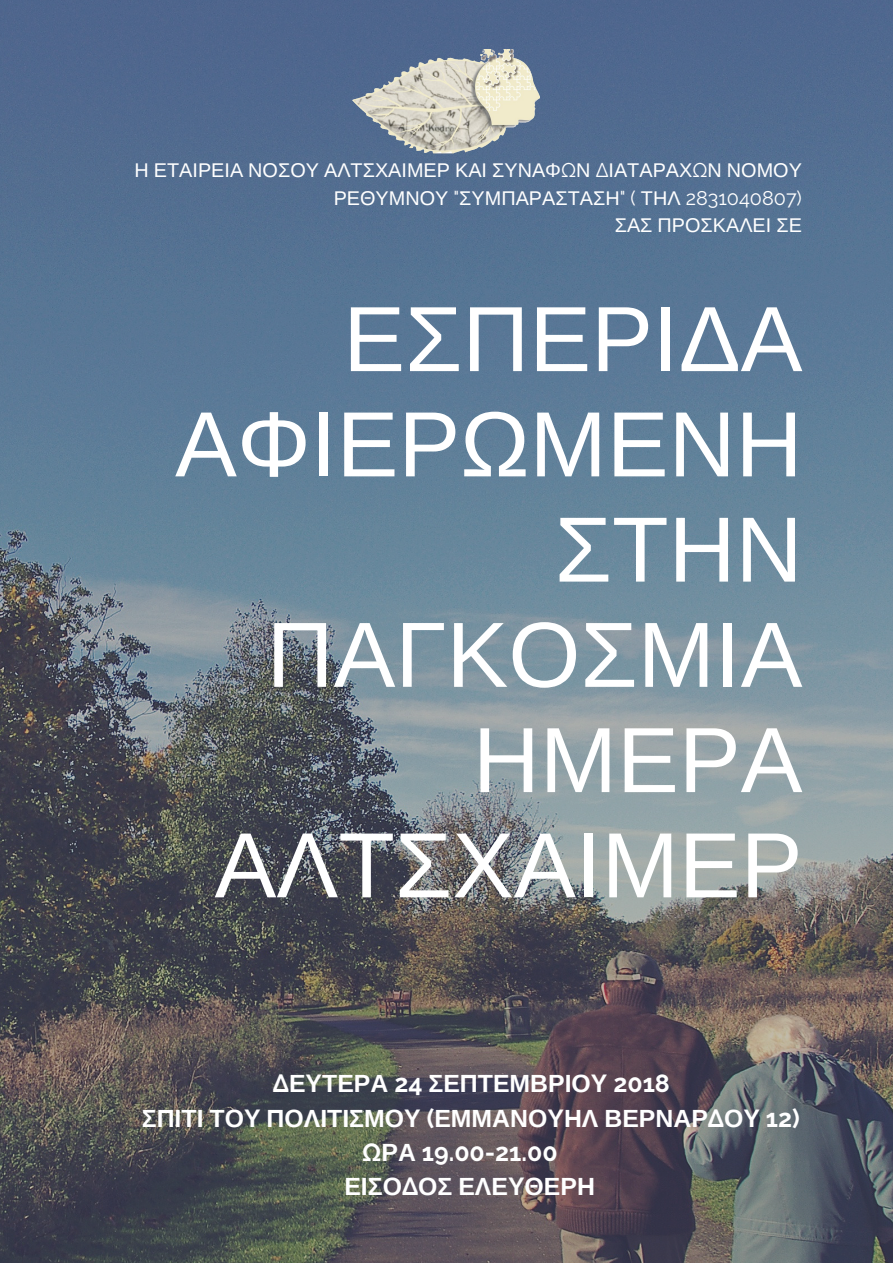
<style>
.page{position:relative;width:893px;height:1263px;background:#fff}
.page>*{position:absolute;margin:0;border:0;box-sizing:border-box;transform-origin:0 0}
.t1{font:92.7px/105.2px "Liberation Sans";color:#fff;text-align:right}
.t2{font:700 24.83px/34.3px "Liberation Sans";color:#fff;text-align:center}
.t3{font:700 24.83px "Raleway";color:#fff}
.t4{font:19.88px/27.6px "Liberation Sans";color:#fff;text-align:right}
.s1{font-family:"Raleway"}
.s2{font-family:"Liberation Sans"}
</style>
<div class="page">
<img style="left:0;top:0;width:893px;height:1263px">
<img style="left:352px;top:50px;width:188px;height:108px">
<p class="t4" style="left:134px;top:157px;width:669px">Η ΕΤΑΙΡΕΙΑ ΝΟΣΟΥ ΑΛΤΣΧΑΙΜΕΡ ΚΑΙ ΣΥΝΑΦ<span class="s1">Ω</span>Ν <span class="s1">Δ</span>ΙΑΤΑΡΑΧ<span class="s1">Ω</span>Ν ΝΟΜΟΥ<br>ΡΕΘΥΜΝΟΥ <span class="s1">"</span>ΣΥΜΠΑΡΑΣΤΑΣΗ<span class="s1">" (</span> ΤΗΛ <span class="s1">2831040807)<br></span>ΣΑΣ ΠΡΟΣΚΑΛΕΙ ΣΕ</p>
<h1 class="t1" style="left:175px;top:286px;width:629px">ΕΣΠΕΡΙΔΑ<br>ΑΦΙΕΡΩΜΕΝΗ<br>ΣΤΗΝ<br>ΠΑΓΚΟΣΜΙΑ<br>ΗΜΕΡΑ<br>ΑΛΤΣΧΑΙΜΕΡ</h1>
<p class="t2" style="left:142px;top:1066px;width:659px"><span class="s1">Δ</span>ΕΥΤΕΡΑ <span class="s1">24</span> ΣΕΠΤΕΜΒΡΙΟΥ <span class="s1">2018<br></span>ΣΠΙΤΙ ΤΟΥ ΠΟΛΙΤΙΣΜΟΥ <span class="s1">(</span>ΕΜΜΑΝΟΥΗΛ ΒΕΡΝΑΡ<span class="s1">Δ</span>ΟΥ <span class="s1">12)</span></p>
<p class="t3" style="left:362px;top:1138px;width:197px">Ω<span class="s2">ΡΑ</span> 19.00-21.00</p>
<p class="t2" style="left:344px;top:1169px;width:252px">ΕΙΣΟ<span class="s1">Δ</span>ΟΣ ΕΛΕΥΘΕΡΗ</p>
</div>
